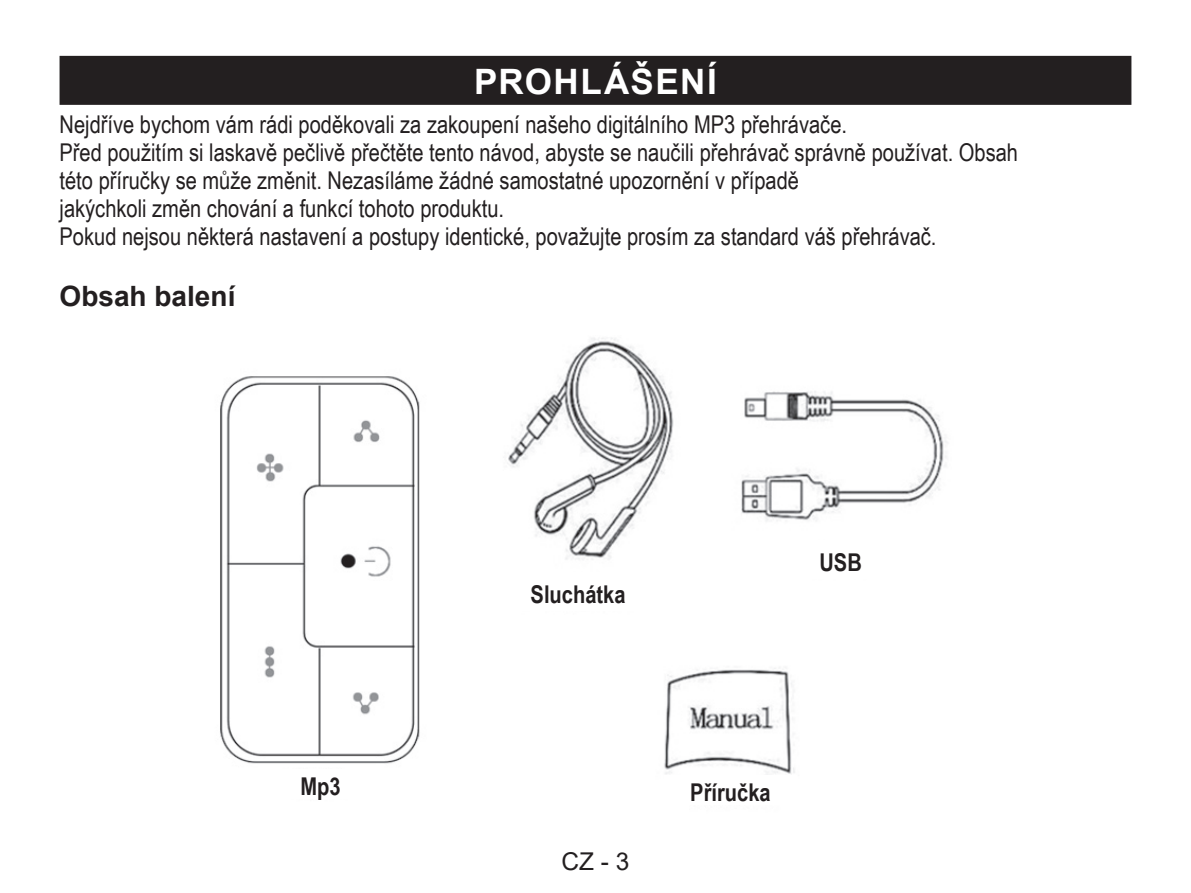
<style>
.page{position:relative;width:1191px;height:893px;background:#fff}
.page>*{position:absolute;margin:0;border:0;box-sizing:border-box;transform-origin:0 0}
.t1{font:700 35px "Arial";letter-spacing:.045em;color:#fff}
.t2{font:700 28px "Arial";color:#231f20}
.t3{font:24.5px/28px "Arial Narrow";color:#231f20}
.t4{font:700 24.5px "Arial Narrow";color:#231f20}
.t5{font:24.5px "Arial";color:#231f20}
</style>
<div class="page">
<div style="left:60px;top:56px;width:1071px;height:49px;background:#231f20"></div>
<img style="left:220px;top:338px;width:728px;height:437px">
<div style="left:774px;top:540px;width:133px;height:38px;background:#fff"></div>
<div style="left:511px;top:572px;width:133px;height:39px;background:#fff"></div>
<div style="left:254px;top:769px;width:133px;height:30px;background:#fff"></div>
<h1 class="t1" style="left:474px;top:57px;width:244px">PROHLÁŠENÍ</h1>
<p class="t3" style="left:60px;top:109px;width:960px">Nejdříve bychom vám rádi poděkovali za zakoupení našeho digitálního MP3 přehrávače.<br>Před použitím si laskavě pečlivě přečtěte tento návod, abyste se naučili přehrávač správně používat. Obsah této příručky se může změnit. Nezasíláme žádné samostatné upozornění v případě<br>jakýchkoli změn chování a funkcí tohoto produktu.<br>Pokud nejsou některá nastavení a postupy identické, považujte prosím za standard váš přehrávač.</p>
<p class="t2" style="left:60px;top:277px;width:177px">Obsah balení</p>
<p class="t4" style="left:300px;top:768px;width:42px">Mp3</p>
<p class="t4" style="left:530px;top:576px;width:96px">Sluchátka</p>
<p class="t4" style="left:819px;top:544px;width:44px">USB</p>
<p class="t5" style="left:561px;top:844px;width:70px">CZ - 3</p>
<p class="t4" style="left:690px;top:774px;width:82px">Příručka</p>
</div>
